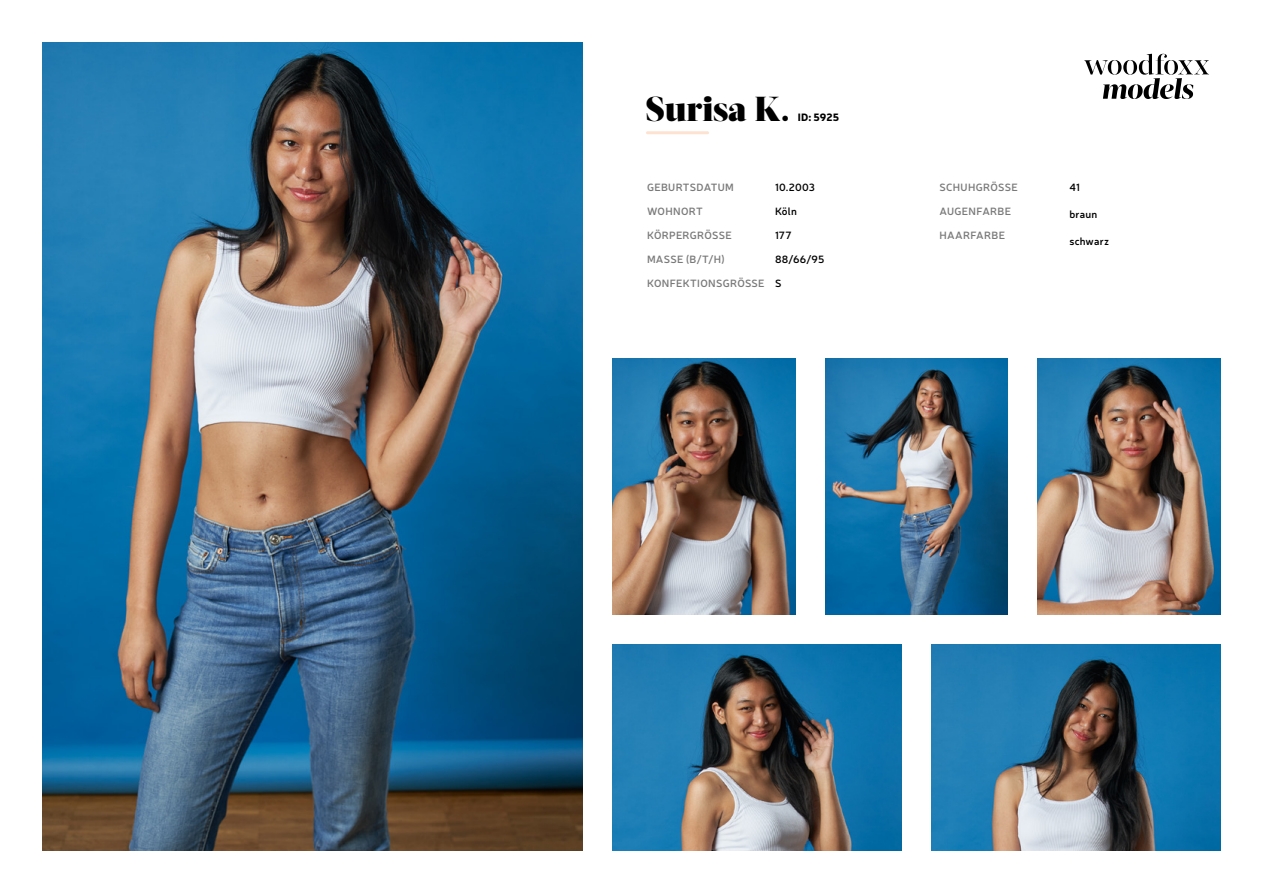
<style>
.page{position:relative;width:1263px;height:893px;background:#fff}
.page>*{position:absolute;margin:0;border:0;box-sizing:border-box;transform-origin:0 0}
.t1{font:900 34.65px "Acta Display";color:#000}
.t2{font:600 10.5px "Neris";letter-spacing:.025em;color:#7a797a}
.t3{font:600 10.5px "Neris";letter-spacing:.015em;color:#000}
.t4{font:900 10.5px "Neris";letter-spacing:.005em;color:#000}
</style>
<div class="page">
<img style="left:825px;top:358px;width:183px;height:256px">
<img style="left:612px;top:358px;width:183px;height:256px">
<img style="left:1037px;top:358px;width:183px;height:256px">
<img style="left:43px;top:43px;width:540px;height:807px">
<img style="left:931px;top:644px;width:289px;height:206px">
<img style="left:612px;top:644px;width:289px;height:206px">
<hr style="left:647px;top:131px;width:61px;height:3px;background:#fde2d2">
<svg style="left:1084px;top:54px;width:125px;height:45px"></svg>
<h1 class="t1" style="left:646px;top:88px;width:145px">Surisa K.</h1>
<p class="t4" style="left:798px;top:110px;width:43px">ID: 5925</p>
<p class="t2" style="left:647px;top:180px;width:88px">GEBURTSDATUM</p>
<p class="t2" style="left:647px;top:204px;width:57px">WOHNORT</p>
<p class="t2" style="left:647px;top:228px;width:86px">KÖRPERGRÖSSE</p>
<p class="t2" style="left:647px;top:252px;width:79px">MASSE (B/T/H)</p>
<p class="t2" style="left:647px;top:276px;width:119px">KONFEKTIONSGRÖSSE</p>
<p class="t3" style="left:775px;top:180px;width:41px">10.2003</p>
<p class="t3" style="left:775px;top:204px;width:23px">Köln</p>
<p class="t3" style="left:775px;top:228px;width:18px">177</p>
<p class="t3" style="left:775px;top:252px;width:51px">88/66/95</p>
<p class="t3" style="left:775px;top:276px;width:8px">S</p>
<p class="t2" style="left:939px;top:180px;width:80px">SCHUHGRÖSSE</p>
<p class="t2" style="left:939px;top:204px;width:73px">AUGENFARBE</p>
<p class="t2" style="left:939px;top:228px;width:67px">HAARFARBE</p>
<p class="t3" style="left:1069px;top:180px;width:12px">41</p>
<p class="t3" style="left:1069px;top:207px;width:29px">braun</p>
<p class="t3" style="left:1069px;top:234px;width:41px">schwarz</p>
</div>
